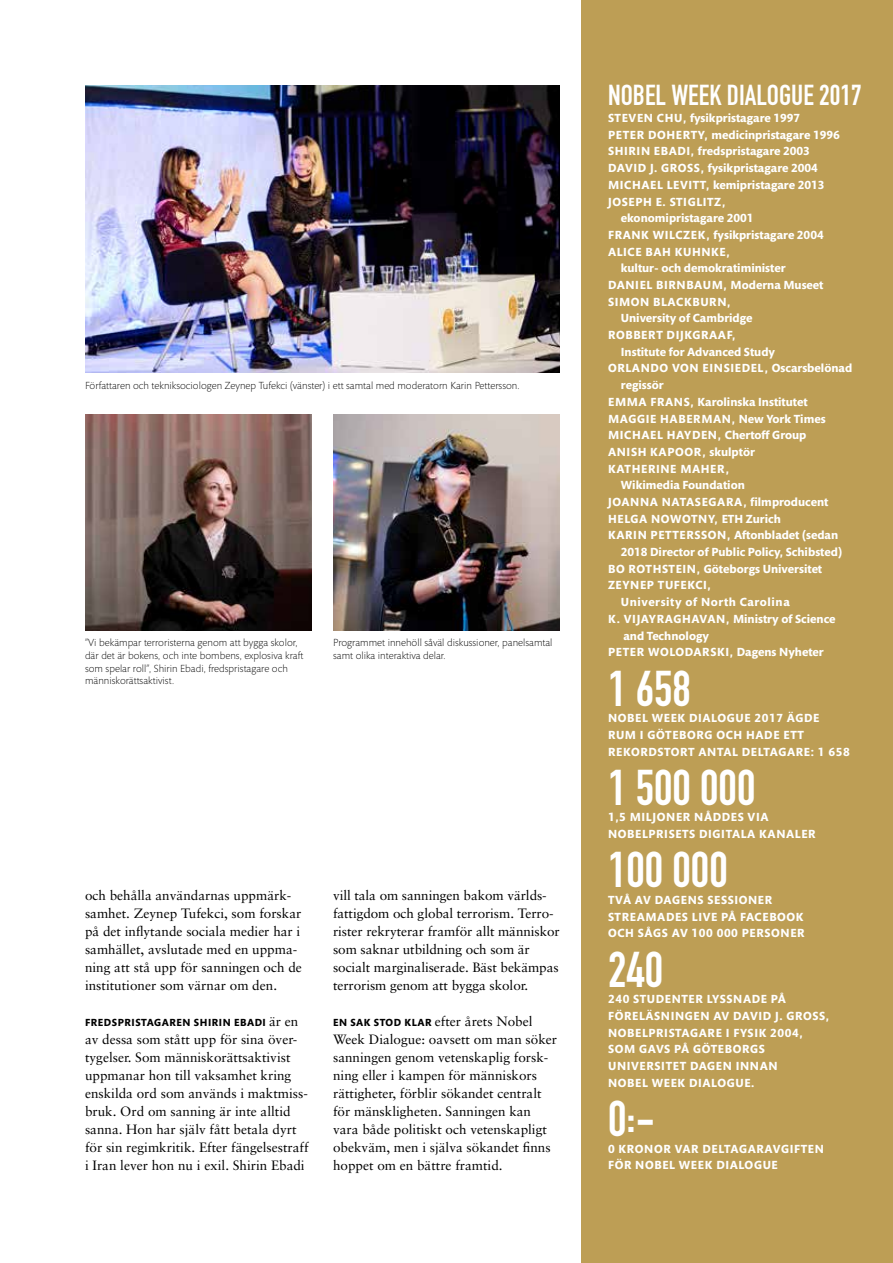
<style>
.page{position:relative;width:893px;height:1263px;background:#fff}
.page>*{position:absolute;margin:0;border:0;box-sizing:border-box;transform-origin:0 0}
.t1{font:49.5px "DIN Engschrift Std";color:#fff}
.t2{font:28.5px "DIN Engschrift Std";color:#fff}
.t3{font:13.5px/18px "Sabon Roman Os F";color:#000}
.t4{font:700 12px/16.6px "Mundo Sans Std";letter-spacing:.05em;color:#fff}
.t5{font:700 12px "Mundo Sans Std";color:#fff}
.t6{font:700 12px "Mundo Sans Std";letter-spacing:.025em;color:#fff}
.t7{font:700 12px "Mundo Sans Std";letter-spacing:.015em;color:#fff}
.t8{font:700 12px "Mundo Sans Std";letter-spacing:.02em;color:#fff}
.t9{font:300 10.5px/12.8px "Mundo Sans Std";color:#000}
.t10{font:700 10.5px "Mundo Sans Std";letter-spacing:.05em;color:#000}
.s1{font-family:"Sabon Roman Os F";font-weight:400;font-size:13.5px}
.s2{font-family:"Mundo Sans Std";font-weight:700;font-size:10.5px}
</style>
<div class="page">
<div style="left:581px;top:0;width:312px;height:1263px;background:#bd9e55"></div>
<img style="left:85px;top:85px;width:475px;height:288px">
<img style="left:85px;top:414px;width:227px;height:216px">
<img style="left:333px;top:414px;width:227px;height:216px">
<p class="t9" style="left:85px;top:379px;width:436px">Författaren och tekniksociologen Zeynep Tufekci (vänster) i ett samtal med moderatorn Karin Pettersson.</p>
<p class="t9" style="left:85px;top:637px;width:220px">”Vi bekämpar terroristerna genom att bygga skolor, där det är bokens, och inte bombens, explosiva kraft som spelar roll”, Shirin Ebadi, fredspristagare och människorättsaktivist.</p>
<p class="t9" style="left:333px;top:637px;width:221px">Programmet innehöll såväl diskussioner, panelsamtal samt olika interaktiva delar.</p>
<p class="t3" style="left:85px;top:886px;width:218px">och behålla användarnas uppmärk&shy;samhet. Zeynep Tufekci, som forskar på det inflytande sociala medier har i samhället, avslutade med en uppma&shy;ning att stå upp för sanningen och de institutioner som värnar om den.</p>
<p class="t10" style="left:85px;top:1017px;width:215px">FREDSPRISTAGAREN SHIRIN EBADI <span class="s1">är en</span></p>
<p class="t3" style="left:85px;top:1030px;width:225px">av dessa som stått upp för sina över&shy;tygelser. Som människorättsaktivist uppmanar hon till vaksamhet kring enskilda ord som används i maktmiss&shy;bruk. Ord om sanning är inte alltid sanna. Hon har själv fått betala dyrt för sin regimkritik. Efter fängelsestraff i Iran lever hon nu i exil. Shirin Ebadi</p>
<p class="t3" style="left:333px;top:886px;width:228px">vill tala om sanningen bakom världs&shy;fattigdom och global terrorism. Terro&shy;rister rekryterar framför allt människor som saknar utbildning och som är socialt marginaliserade. Bäst bekämpas terrorism genom att bygga skolor.</p>
<p class="t3" style="left:333px;top:1012px;width:226px"><span class="s2">EN SAK STOD KLAR</span> efter årets Nobel Week Dialogue: oavsett om man söker sanningen genom vetenskaplig forsk&shy;ning eller i kampen för människors rättigheter, förblir sökandet centralt för mänskligheten. Sanningen kan vara både politiskt och vetenskapligt obekväm, men i själva sökandet finns hoppet om en bättre framtid.</p>
<h2 class="t2" style="left:608px;top:79px;width:255px">NOBEL WEEK DIALOGUE 2017</h2>
<p class="t5" style="left:608px;top:111px;width:194px">STEVEN CHU, fysikpristagare 1997</p>
<p class="t5" style="left:608px;top:128px;width:233px">PETER DOHERTY, medicinpristagare 1996</p>
<p class="t5" style="left:608px;top:145px;width:203px">SHIRIN EBADI, fredspristagare 2003</p>
<p class="t5" style="left:608px;top:161px;width:211px">DAVID J. GROSS, fysikpristagare 2004</p>
<p class="t5" style="left:608px;top:178px;width:218px">MICHAEL LEVITT, kemipristagare 2013</p>
<p class="t4" style="left:608px;top:193px;width:119px">JOSEPH E. STIGLITZ,</p>
<p class="t5" style="left:621px;top:212px;width:134px">ekonomipristagare 2001</p>
<p class="t5" style="left:608px;top:228px;width:217px">FRANK WILCZEK, fysikpristagare 2004</p>
<p class="t4" style="left:608px;top:243px;width:123px">ALICE BAH KUHNKE,</p>
<p class="t5" style="left:621px;top:262px;width:166px">kultur- och demokratiminister</p>
<p class="t8" style="left:608px;top:278px;width:217px">DANIEL BIRNBAUM, Moderna Museet</p>
<p class="t4" style="left:608px;top:294px;width:124px">SIMON BLACKBURN,</p>
<p class="t5" style="left:621px;top:312px;width:133px">University of Cambridge</p>
<p class="t4" style="left:608px;top:327px;width:129px">ROBBERT DIJKGRAAF,</p>
<p class="t5" style="left:621px;top:345px;width:156px">Institute for Advanced Study</p>
<p class="t4" style="left:608px;top:360px;width:246px">ORLANDO VON EINSIEDEL, Oscarsbelönad</p>
<p class="t5" style="left:621px;top:378px;width:44px">regissör</p>
<p class="t5" style="left:608px;top:395px;width:201px">EMMA FRANS, Karolinska Institutet</p>
<p class="t4" style="left:608px;top:410px;width:219px">MAGGIE HABERMAN, New York Times</p>
<p class="t5" style="left:608px;top:429px;width:200px">MICHAEL HAYDEN, Chertoff Group</p>
<p class="t4" style="left:608px;top:444px;width:148px">ANISH KAPOOR, skulptör</p>
<p class="t4" style="left:608px;top:460px;width:122px">KATHERINE MAHER,</p>
<p class="t5" style="left:621px;top:479px;width:126px">Wikimedia Foundation</p>
<p class="t7" style="left:608px;top:495px;width:222px">JOANNA NATASEGARA, filmproducent</p>
<p class="t6" style="left:608px;top:512px;width:174px">HELGA NOWOTNY, ETH Zurich</p>
<p class="t5" style="left:608px;top:529px;width:232px">KARIN PETTERSSON, Aftonbladet (sedan</p>
<p class="t5" style="left:621px;top:545px;width:223px">2018 Director of Public Policy, Schibsted)</p>
<p class="t5" style="left:608px;top:562px;width:216px">BO ROTHSTEIN, Göteborgs Universitet</p>
<p class="t4" style="left:608px;top:577px;width:104px">ZEYNEP TUFEKCI,</p>
<p class="t4" style="left:621px;top:594px;width:170px">University of North Carolina</p>
<p class="t5" style="left:608px;top:612px;width:229px">K. VIJAYRAGHAVAN, Ministry of Science</p>
<p class="t5" style="left:623px;top:629px;width:87px">and Technology</p>
<p class="t6" style="left:608px;top:646px;width:217px">PETER WOLODARSKI, Dagens Nyheter</p>
<h1 class="t1" style="left:608px;top:659px;width:84px">1 658</h1>
<p class="t4" style="left:608px;top:710px;width:243px">NOBEL WEEK DIALOGUE 2017 ÄGDE<br>RUM I GÖTEBORG OCH HADE ETT<br>REKORDSTORT ANTAL DELTAGARE: 1 658</p>
<h1 class="t1" style="left:608px;top:758px;width:149px">1 500 000</h1>
<p class="t4" style="left:608px;top:809px;width:209px">1,5 MILJONER NÅDDES VIA<br>NOBELPRISETS DIGITALA KANALER</p>
<h1 class="t1" style="left:608px;top:841px;width:121px">100 000</h1>
<p class="t4" style="left:608px;top:892px;width:198px">TVÅ AV DAGENS SESSIONER<br>STREAMADES LIVE PÅ FACEBOOK<br>OCH SÅGS AV 100 000 PERSONER</p>
<h1 class="t1" style="left:608px;top:940px;width:57px">240</h1>
<p class="t4" style="left:608px;top:991px;width:223px">240 STUDENTER LYSSNADE PÅ<br>FÖRELÄSNINGEN AV DAVID J. GROSS,<br>NOBELPRISTAGARE I FYSIK 2004,<br>SOM GAVS PÅ GÖTEBORGS<br>UNIVERSITET DAGEN INNAN<br>NOBEL WEEK DIALOGUE.</p>
<h1 class="t1" style="left:608px;top:1090px;width:48px">0:-</h1>
<p class="t4" style="left:608px;top:1141px;width:217px">0 KRONOR VAR DELTAGARAVGIFTEN<br>FÖR NOBEL WEEK DIALOGUE</p>
</div>
